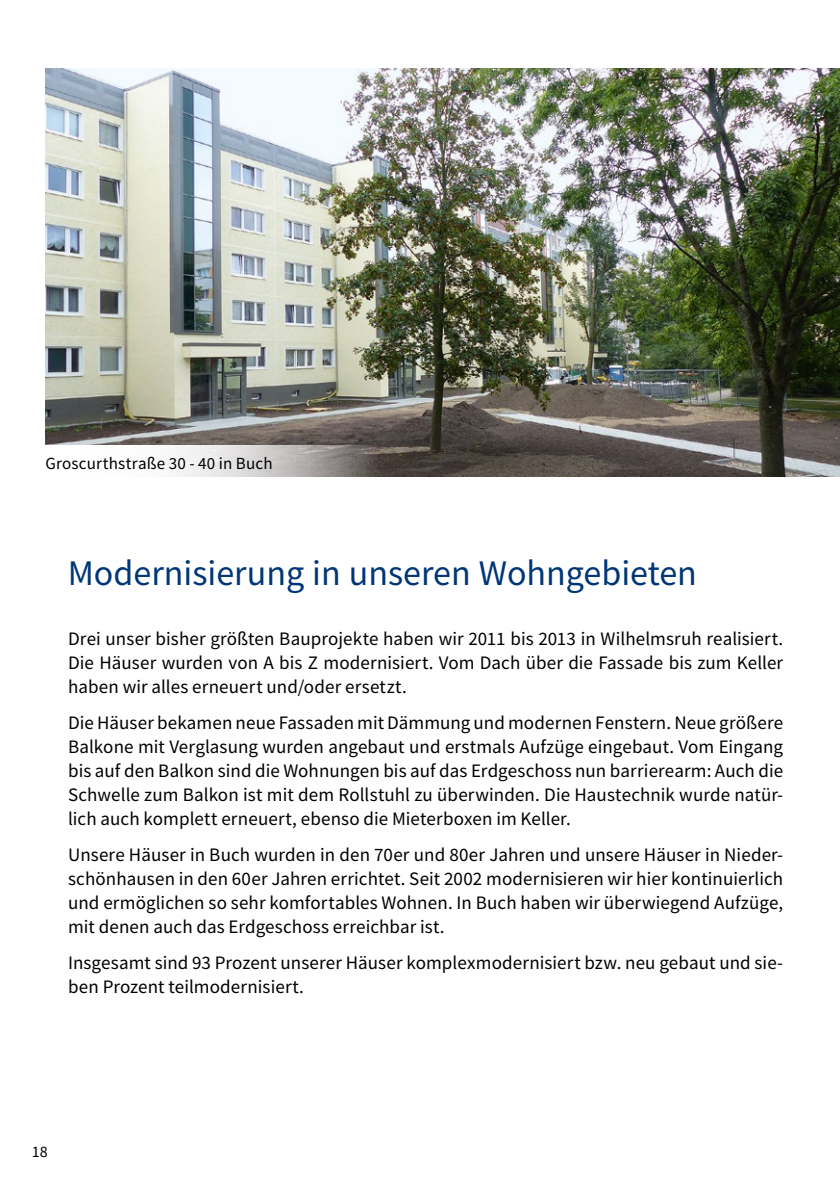
<style>
.page{position:relative;width:840px;height:1191px;background:#fff}
.page>*{position:absolute;margin:0;border:0;box-sizing:border-box;transform-origin:0 0}
.t1{font:36px "Source Sans Pro";color:#003676}
.t2{font:19px/24px "Source Sans Pro";letter-spacing:.005em;color:#000;text-align:justify}
.t3{font:17px "Source Sans Pro";letter-spacing:.01em;color:#000}
.t4{font:16px "Source Sans Pro";color:#000}
</style>
<div class="page">
<img style="left:45px;top:68px;width:794px;height:408px">
<svg style="left:45px;top:445px;width:332px;height:32px"></svg>
<p class="t3" style="left:45px;top:452px;width:228px">Groscurthstraße 30 - 40 in Buch</p>
<h1 class="t1" style="left:68px;top:550px;width:630px">Modernisierung in unseren Wohngebieten</h1>
<p class="t2" style="left:68px;top:626px;width:716px">Drei unser bisher größten Bauprojekte haben wir 2011 bis 2013 in Wilhelmsruh realisiert.<br>Die Häuser wurden von A bis Z modernisiert. Vom Dach über die Fassade bis zum Keller haben wir alles erneuert und/oder ersetzt.</p>
<p class="t2" style="left:68px;top:710px;width:716px">Die Häuser bekamen neue Fassaden mit Dämmung und modernen Fenstern. Neue größere Balkone mit Verglasung wurden angebaut und erstmals Aufzüge eingebaut. Vom Eingang bis auf den Balkon sind die Wohnungen bis auf das Erdgeschoss nun barrierearm: Auch die Schwelle zum Balkon ist mit dem Rollstuhl zu überwinden. Die Haustechnik wurde natür&shy;lich auch komplett erneuert, ebenso die Mieterboxen im Keller.</p>
<p class="t2" style="left:68px;top:842px;width:716px">Unsere Häuser in Buch wurden in den 70er und 80er Jahren und unsere Häuser in Nieder&shy;schönhausen in den 60er Jahren errichtet. Seit 2002 modernisieren wir hier kontinuierlich und ermöglichen so sehr komfortables Wohnen. In Buch haben wir überwiegend Aufzüge, mit denen auch das Erdgeschoss erreichbar ist.</p>
<p class="t2" style="left:68px;top:950px;width:716px">Insgesamt sind 93 Prozent unserer Häuser komplexmodernisiert bzw. neu gebaut und sie&shy;ben Prozent teilmodernisiert.</p>
<p class="t4" style="left:32px;top:1141px;width:17px">18</p>
</div>
